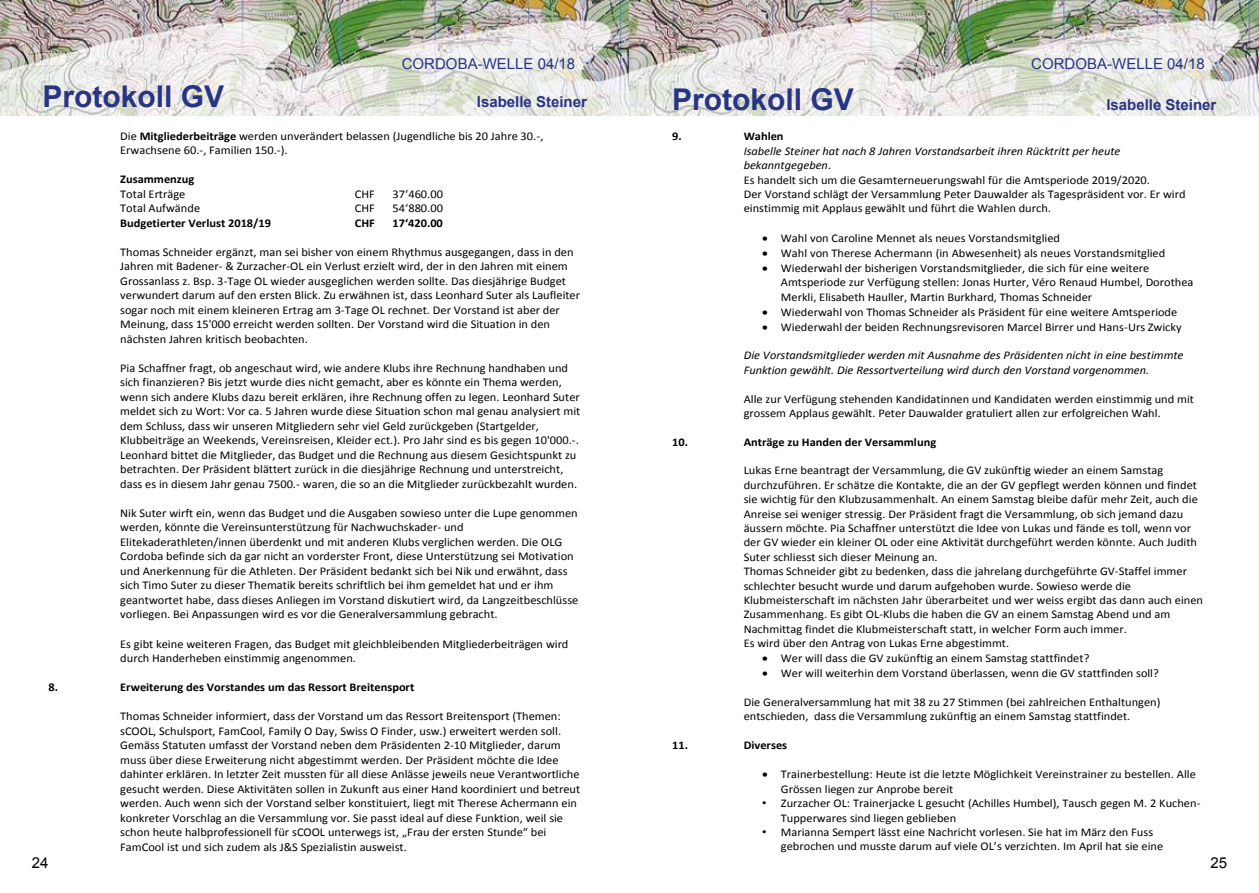
<style>
.page{position:relative;width:1259px;height:893px;background:#fff}
.page>*{position:absolute;margin:0;border:0;box-sizing:border-box;transform-origin:0 0}
.t1{font:700 30px "Arial";color:#283583}
.t2{font:15px "Arial";color:#283583}
.t3{font:700 15px "Arial";color:#283583}
.t4{font:15px "Arial";color:#000}
.t5{font:11.85px/14.5px "Calibri";color:#000;scale:1.04 1}
.t6{font:11.85px/14.4px "Calibri";color:#000;scale:1.05 1}
.t7{font:italic 11.85px/14.4px "Calibri";color:#000;scale:1.05 1}
.t8{font:700 11.85px "Calibri";color:#000;scale:1.04 1}
.t9{font:700 11.85px "Calibri";color:#000;scale:1.05 1}
.s1{font-weight:700}
.s2{font-style:italic}
.s3{font-family:"Arial"}
</style>
<div class="page">
<img style="left:0;top:0;width:1259px;height:116px">
<p class="t2" style="left:402px;top:54px;width:175px">CORDOBA-WELLE 04/18</p>
<p class="t2" style="left:1031px;top:54px;width:175px">CORDOBA-WELLE 04/18</p>
<h1 class="t1" style="left:43px;top:77px;width:183px">Protokoll GV</h1>
<p class="t3" style="left:477px;top:92px;width:112px">Isabelle Steiner</p>
<p class="t5" style="left:120px;top:128px;width:408px">Die <span class="s1">Mitgliederbeiträge</span> werden unverändert belassen (Jugendliche bis 20 Jahre 30.-,<br>Erwachsene 60.-, Familien 150.-).</p>
<p class="t8" style="left:120px;top:172px;width:73px">Zusammenzug</p>
<p class="t5" style="left:120px;top:186px;width:64px">Total Erträge</p>
<p class="t5" style="left:355px;top:186px;width:21px">CHF</p>
<p class="t5" style="left:393px;top:186px;width:50px">37‘460.00</p>
<p class="t5" style="left:120px;top:201px;width:78px">Total Aufwände</p>
<p class="t5" style="left:355px;top:201px;width:21px">CHF</p>
<p class="t5" style="left:393px;top:201px;width:50px">54‘880.00</p>
<p class="t8" style="left:120px;top:215px;width:147px">Budgetierter Verlust 2018/19</p>
<p class="t8" style="left:355px;top:215px;width:21px">CHF</p>
<p class="t8" style="left:392px;top:215px;width:50px">17‘420.00</p>
<p class="t5" style="left:120px;top:245px;width:444px">Thomas Schneider ergänzt, man sei bisher von einem Rhythmus ausgegangen, dass in den Jahren mit Badener- &amp; Zurzacher-OL ein Verlust erzielt wird, der in den Jahren mit einem Grossanlass z. Bsp. 3-Tage OL wieder ausgeglichen werden sollte. Das diesjährige Budget verwundert darum auf den ersten Blick. Zu erwähnen ist, dass Leonhard Suter als Laufleiter sogar noch mit einem kleineren Ertrag am 3-Tage OL rechnet. Der Vorstand ist aber der Meinung, dass 15'000 erreicht werden sollten. Der Vorstand wird die Situation in den nächsten Jahren kritisch beobachten.</p>
<p class="t5" style="left:120px;top:361px;width:444px">Pia Schaffner fragt, ob angeschaut wird, wie andere Klubs ihre Rechnung handhaben und sich finanzieren? Bis jetzt wurde dies nicht gemacht, aber es könnte ein Thema werden, wenn sich andere Klubs dazu bereit erklären, ihre Rechnung offen zu legen. Leonhard Suter meldet sich zu Wort: Vor ca. 5 Jahren wurde diese Situation schon mal genau analysiert mit dem Schluss, dass wir unseren Mitgliedern sehr viel Geld zurückgeben (Startgelder, Klubbeiträge an Weekends, Vereinsreisen, Kleider ect.). Pro Jahr sind es bis gegen 10'000.-.<br>Leonhard bittet die Mitglieder, das Budget und die Rechnung aus diesem Gesichtspunkt zu betrachten. Der Präsident blättert zurück in die diesjährige Rechnung und unterstreicht, dass es in diesem Jahr genau 7500.- waren, die so an die Mitglieder zurückbezahlt wurden.</p>
<p class="t5" style="left:120px;top:506px;width:442px">Nik Suter wirft ein, wenn das Budget und die Ausgaben sowieso unter die Lupe genommen werden, könnte die Vereinsunterstützung für Nachwuchskader- und Elitekaderathleten/innen überdenkt und mit anderen Klubs verglichen werden. Die OLG Cordoba befinde sich da gar nicht an vorderster Front, diese Unterstützung sei Motivation und Anerkennung für die Athleten. Der Präsident bedankt sich bei Nik und erwähnt, dass sich Timo Suter zu dieser Thematik bereits schriftlich bei ihm gemeldet hat und er ihm geantwortet habe, dass dieses Anliegen im Vorstand diskutiert wird, da Langzeitbeschlüsse vorliegen. Bei Anpassungen wird es vor die Generalversammlung gebracht.</p>
<p class="t5" style="left:120px;top:636px;width:432px">Es gibt keine weiteren Fragen, das Budget mit gleichbleibenden Mitgliederbeiträgen wird durch Handerheben einstimmig angenommen.</p>
<p class="t8" style="left:49px;top:680px;width:11px">8.</p>
<p class="t8" style="left:120px;top:680px;width:284px">Erweiterung des Vorstandes um das Ressort Breitensport</p>
<p class="t5" style="left:120px;top:709px;width:444px">Thomas Schneider informiert, dass der Vorstand um das Ressort Breitensport (Themen: sCOOL, Schulsport, FamCool, Family O Day, Swiss O Finder, usw.) erweitert werden soll.<br>Gemäss Statuten umfasst der Vorstand neben dem Präsidenten 2-10 Mitglieder, darum muss über diese Erweiterung nicht abgestimmt werden. Der Präsident möchte die Idee dahinter erklären. In letzter Zeit mussten für all diese Anlässe jeweils neue Verantwortliche gesucht werden. Diese Aktivitäten sollen in Zukunft aus einer Hand koordiniert und betreut werden. Auch wenn sich der Vorstand selber konstituiert, liegt mit Therese Achermann ein konkreter Vorschlag an die Versammlung vor. Sie passt ideal auf diese Funktion, weil sie schon heute halbprofessionell für sCOOL unterwegs ist, „Frau der ersten Stunde“ bei FamCool ist und sich zudem als J&amp;S Spezialistin ausweist.</p>
<h1 class="t1" style="left:672px;top:79px;width:183px">Protokoll GV</h1>
<p class="t3" style="left:1106px;top:95px;width:112px">Isabelle Steiner</p>
<p class="t9" style="left:672px;top:129px;width:11px">9.</p>
<p class="t9" style="left:743px;top:129px;width:40px">Wahlen</p>
<p class="t6" style="left:743px;top:144px;width:422px"><span class="s2">Isabelle Steiner hat nach 8 Jahren Vorstandsarbeit ihren Rücktritt per heute bekanntgegeben</span>.<br>Es handelt sich um die Gesamterneuerungswahl für die Amtsperiode 2019/2020.<br>Der Vorstand schlägt der Versammlung Peter Dauwalder als Tagespräsident vor. Er wird einstimmig mit Applaus gewählt und führt die Wahlen durch.</p>
<p class="t6" style="left:762px;top:231px;width:285px">• Wahl von Caroline Mennet als neues Vorstandsmitglied</p>
<p class="t6" style="left:762px;top:246px;width:385px">• Wahl von Therese Achermann (in Abwesenheit) als neues Vorstandsmitglied</p>
<p class="t6" style="left:781px;top:261px;width:394px;text-indent:-19px">• Wiederwahl der bisherigen Vorstandsmitglieder, die sich für eine weitere<br>Amtsperiode zur Verfügung stellen: Jonas Hurter, Véro Renaud Humbel, Dorothea<br>Merkli, Elisabeth Hauller, Martin Burkhard, Thomas Schneider</p>
<p class="t6" style="left:762px;top:304px;width:397px">• Wiederwahl von Thomas Schneider als Präsident für eine weitere Amtsperiode</p>
<p class="t6" style="left:762px;top:319px;width:401px">• Wiederwahl der beiden Rechnungsrevisoren Marcel Birrer und Hans-Urs Zwicky</p>
<p class="t7" style="left:743px;top:348px;width:420px">Die Vorstandsmitglieder werden mit Ausnahme des Präsidenten nicht in eine bestimmte<br>Funktion gewählt. Die Ressortverteilung wird durch den Vorstand vorgenommen.</p>
<p class="t6" style="left:743px;top:391px;width:430px">Alle zur Verfügung stehenden Kandidatinnen und Kandidaten werden einstimmig und mit grossem Applaus gewählt. Peter Dauwalder gratuliert allen zur erfolgreichen Wahl.</p>
<p class="t9" style="left:672px;top:434px;width:17px">10.</p>
<p class="t9" style="left:743px;top:434px;width:185px">Anträge zu Handen der Versammlung</p>
<p class="t6" style="left:743px;top:463px;width:439px">Lukas Erne beantragt der Versammlung, die GV zukünftig wieder an einem Samstag durchzuführen. Er schätze die Kontakte, die an der GV gepflegt werden können und findet sie wichtig für den Klubzusammenhalt. An einem Samstag bleibe dafür mehr Zeit, auch die Anreise sei weniger stressig. Der Präsident fragt die Versammlung, ob sich jemand dazu äussern möchte. Pia Schaffner unterstützt die Idee von Lukas und fände es toll, wenn vor der GV wieder ein kleiner OL oder eine Aktivität durchgeführt werden könnte. Auch Judith Suter schliesst sich dieser Meinung an.<br>Thomas Schneider gibt zu bedenken, dass die jahrelang durchgeführte GV-Staffel immer schlechter besucht wurde und darum aufgehoben wurde. Sowieso werde die Klubmeisterschaft im nächsten Jahr überarbeitet und wer weiss ergibt das dann auch einen Zusammenhang. Es gibt OL-Klubs die haben die GV an einem Samstag Abend und am Nachmittag findet die Klubmeisterschaft statt, in welcher Form auch immer.<br>Es wird über den Antrag von Lukas Erne abgestimmt.</p>
<p class="t6" style="left:762px;top:651px;width:313px">• Wer will dass die GV zukünftig an einem Samstag stattfindet?</p>
<p class="t6" style="left:762px;top:666px;width:379px">• Wer will weiterhin dem Vorstand überlassen, wenn die GV stattfinden soll?</p>
<p class="t6" style="left:743px;top:695px;width:399px">Die Generalversammlung hat mit 38 zu 27 Stimmen (bei zahlreichen Enthaltungen) entschieden, dass die Versammlung zukünftig an einem Samstag stattfindet.</p>
<p class="t9" style="left:672px;top:737px;width:17px">11.</p>
<p class="t9" style="left:743px;top:737px;width:43px">Diverses</p>
<p class="t6" style="left:781px;top:767px;width:397px;text-indent:-19px">• Trainerbestellung: Heute ist die letzte Möglichkeit Vereinstrainer zu bestellen. Alle<br>Grössen liegen zur Anprobe bereit</p>
<p class="t6" style="left:781px;top:796px;width:401px;text-indent:-19px"><span class="s3">•</span> Zurzacher OL: Trainerjacke L gesucht (Achilles Humbel), Tausch gegen M. 2 Kuchen-<br>Tupperwares sind liegen geblieben</p>
<p class="t6" style="left:781px;top:825px;width:366px;text-indent:-19px"><span class="s3">•</span> Marianna Sempert lässt eine Nachricht vorlesen. Sie hat im März den Fuss gebrochen und musste darum auf viele OL’s verzichten. Im April hat sie eine</p>
<p class="t4" style="left:32px;top:853px;width:18px">24</p>
<p class="t4" style="left:1210px;top:853px;width:18px">25</p>
</div>
